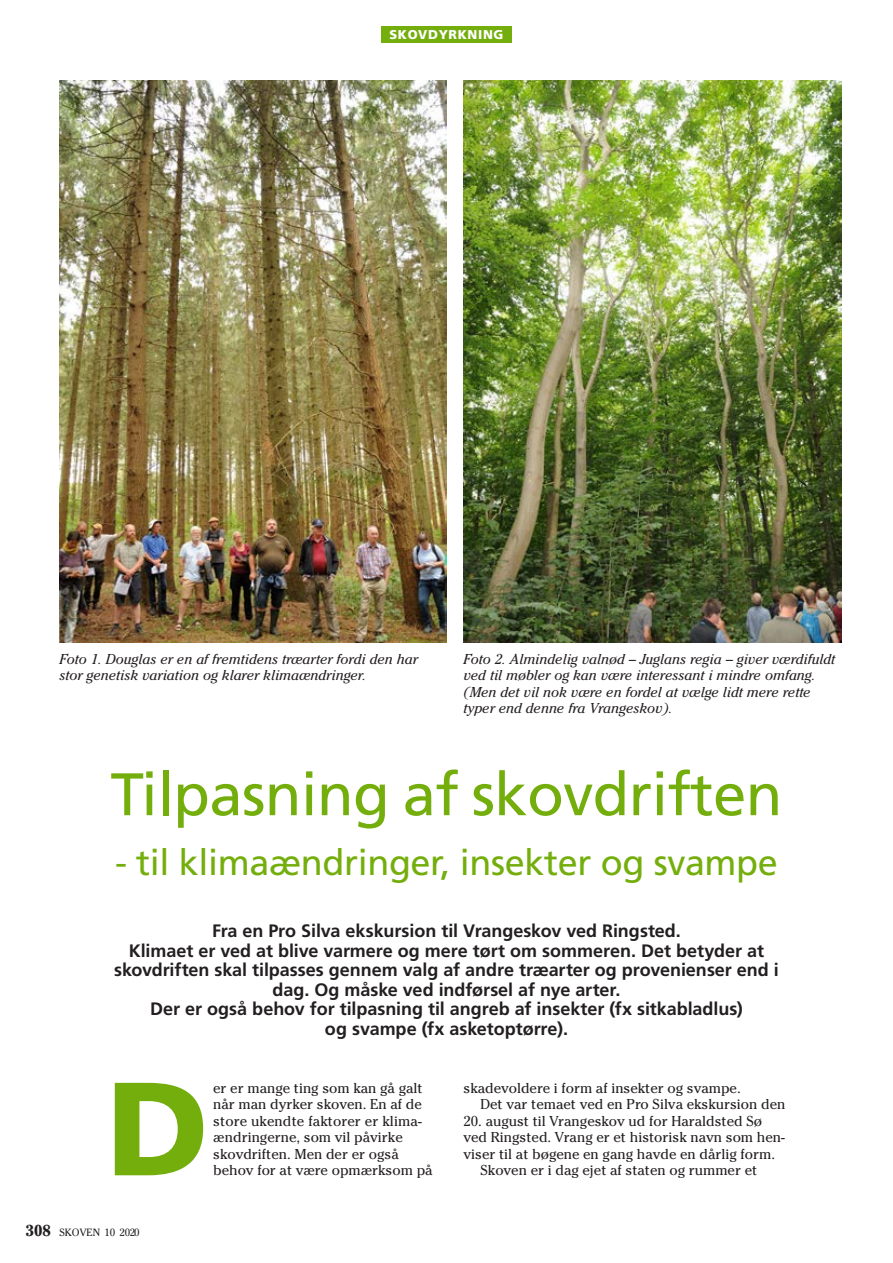
<style>
.page{position:relative;width:893px;height:1263px;background:#fff}
.page>*{position:absolute;margin:0;border:0;box-sizing:border-box;transform-origin:0 0}
.t1{font:900 132.45px "Frutiger LT Std";color:#74ae0c}
.t2{font:60px "Frutiger LT Std";letter-spacing:-.01em;color:#74ae0c}
.t3{font:36px "Frutiger LT Std";letter-spacing:-.01em;color:#74ae0c}
.t4{font:700 18px/19.5px "Frutiger LT Std";color:#231f20;text-align:center}
.t5{font:14.25px/16.5px "Cheltenham Std";color:#231f20}
.t6{font:italic 14.25px/16.5px "Cheltenham Std";color:#231f20}
.t7{font:900 12.75px "Frutiger LT Std";letter-spacing:.05em;color:#fff}
.t8{font:10.5px "Cheltenham Std";color:#231f20}
.s1{font-weight:700;font-size:15.75px}
</style>
<div class="page">
<div style="left:381px;top:26px;width:131px;height:17px;background:#74ae0c"></div>
<img style="left:60px;top:81px;width:386px;height:561px">
<img style="left:463px;top:81px;width:379px;height:561px">
<p class="t7" style="left:389px;top:27px;width:115px">SKOVDYRKNING</p>
<p class="t6" style="left:60px;top:650px;width:360px">Foto 1. Douglas er en af fremtidens træarter fordi den har stor genetisk variation og klarer klimaændringer.</p>
<p class="t6" style="left:463px;top:650px;width:373px">Foto 2. Almindelig valnød – Juglans regia – giver værdifuldt ved til møbler og kan være interessant i mindre omfang. (Men det vil nok være en fordel at vælge lidt mere rette typer end denne fra Vrangeskov).</p>
<h2 class="t2" style="left:111px;top:759px;width:673px">Tilpasning af skovdriften</h2>
<h3 class="t3" style="left:115px;top:841px;width:664px">- til klimaændringer, insekter og svampe</h3>
<p class="t4" style="left:114px;top:921px;width:666px">Fra en Pro Silva ekskursion til Vrangeskov ved Ringsted.<br>Klimaet er ved at blive varmere og mere tørt om sommeren. Det betyder at skovdriften skal tilpasses gennem valg af andre træarter og provenienser end i dag. Og måske ved indførsel af nye arter.<br>Der er også behov for tilpasning til angreb af insekter (fx sitkabladlus)<br>og svampe (fx asketoptørre).</p>
<h1 class="t1" style="left:106px;top:1049px;width:105px">D</h1>
<p class="t5" style="left:213px;top:1080px;width:221px">er er mange ting som kan gå galt når man dyrker skoven. En af de store ukendte faktorer er klima&shy;ændringerne, som vil påvirke skovdriften. Men der er også behov for at være opmærksom på</p>
<p class="t5" style="left:480px;top:1080px;width:306px;text-indent:-17px">skadevoldere i form af insekter og svampe.<br>Det var temaet ved en Pro Silva ekskursion den</p>
<p class="t5" style="left:463px;top:1113px;width:300px">20. august til Vrangeskov ud for Haraldsted Sø</p>
<p class="t5" style="left:463px;top:1129px;width:323px">ved Ringsted. Vrang er et historisk navn som hen-</p>
<p class="t5" style="left:463px;top:1146px;width:313px">viser til at bøgene en gang havde en dårlig form.</p>
<p class="t5" style="left:480px;top:1162px;width:278px">Skoven er i dag ejet af staten og rummer et</p>
<p class="t8" style="left:26px;top:1226px;width:116px"><span class="s1">308</span> SKOVEN 10 2020</p>
</div>
